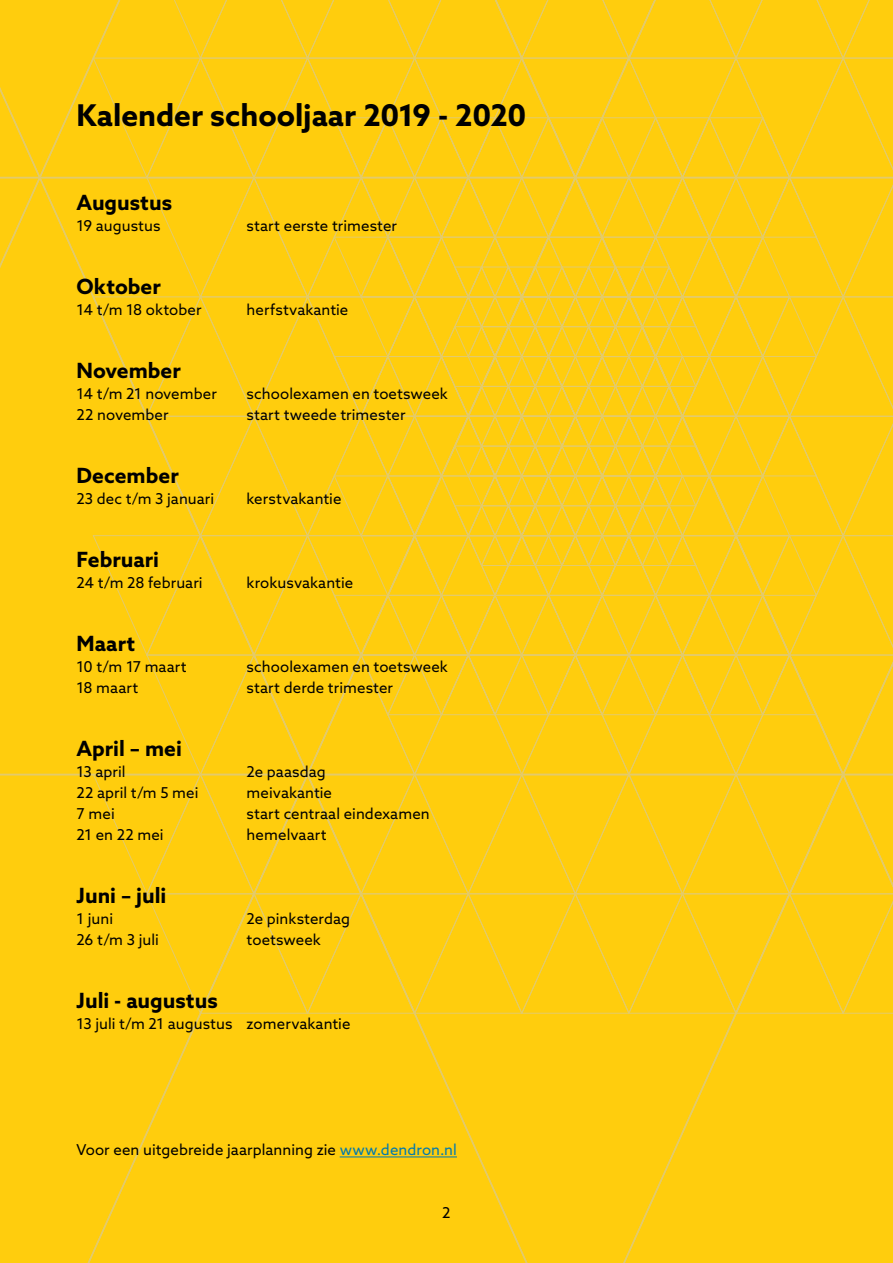
<style>
.page{position:relative;width:893px;height:1263px;background:#fff}
.page>*{position:absolute;margin:0;border:0;box-sizing:border-box;transform-origin:0 0}
.t1{font:700 30px "Azo Sans";color:#000}
.t2{font:700 21px "Azo Sans";color:#000}
.t3{font:15px "Azo Sans";letter-spacing:.005em;color:#000}
.s1{color:#007aae}
</style>
<div class="page">
<div style="left:578px;top:0;width:315px;height:1263px;background:#ffcd0d"></div>
<div style="left:0;top:0;width:37px;height:1263px;background:#ffcd0d"></div>
<div style="left:0;top:176px;width:305px;height:600px;background:#ffcd0d"></div>
<div style="left:37px;top:0;width:541px;height:179px;background:#ffcd0d"></div>
<div style="left:37px;top:772px;width:541px;height:491px;background:#ffcd0d"></div>
<svg style="left:305px;top:176px;width:540px;height:600px;background:#fccc14"></svg>
<hr style="left:340px;top:1156px;width:117px;height:1px;background:#007aae">
<h1 class="t1" style="left:77px;top:95px;width:451px">Kalender schooljaar 2019 - 2020</h1>
<h2 class="t2" style="left:77px;top:189px;width:97px">Augustus</h2>
<p class="t3" style="left:77px;top:216px;width:86px">19 augustus</p>
<p class="t3" style="left:247px;top:216px;width:152px">start eerste trimester</p>
<h2 class="t2" style="left:77px;top:273px;width:86px">Oktober</h2>
<p class="t3" style="left:77px;top:300px;width:127px">14 t/m 18 oktober</p>
<p class="t3" style="left:247px;top:300px;width:103px">herfstvakantie</p>
<h2 class="t2" style="left:77px;top:357px;width:106px">November</h2>
<p class="t3" style="left:77px;top:384px;width:142px">14 t/m 21 november</p>
<p class="t3" style="left:247px;top:384px;width:203px">schoolexamen en toetsweek</p>
<p class="t3" style="left:77px;top:405px;width:94px">22 november</p>
<p class="t3" style="left:247px;top:405px;width:160px">start tweede trimester</p>
<h2 class="t2" style="left:77px;top:462px;width:104px">December</h2>
<p class="t3" style="left:77px;top:489px;width:139px">23 dec t/m 3 januari</p>
<p class="t3" style="left:247px;top:489px;width:96px">kerstvakantie</p>
<h2 class="t2" style="left:77px;top:546px;width:84px">Februari</h2>
<p class="t3" style="left:77px;top:573px;width:128px">24 t/m 28 februari</p>
<p class="t3" style="left:247px;top:573px;width:108px">krokusvakantie</p>
<h2 class="t2" style="left:77px;top:630px;width:60px">Maart</h2>
<p class="t3" style="left:77px;top:657px;width:112px">10 t/m 17 maart</p>
<p class="t3" style="left:247px;top:657px;width:203px">schoolexamen en toetsweek</p>
<p class="t3" style="left:77px;top:678px;width:63px">18 maart</p>
<p class="t3" style="left:247px;top:678px;width:148px">start derde trimester</p>
<h2 class="t2" style="left:77px;top:735px;width:107px">April – mei</h2>
<p class="t3" style="left:77px;top:762px;width:50px">13 april</p>
<p class="t3" style="left:247px;top:762px;width:80px">2e paasdag</p>
<p class="t3" style="left:77px;top:783px;width:123px">22 april t/m 5 mei</p>
<p class="t3" style="left:247px;top:783px;width:87px">meivakantie</p>
<p class="t3" style="left:77px;top:804px;width:40px">7 mei</p>
<p class="t3" style="left:247px;top:804px;width:185px">start centraal eindexamen</p>
<p class="t3" style="left:77px;top:825px;width:89px">21 en 22 mei</p>
<p class="t3" style="left:247px;top:825px;width:82px">hemelvaart</p>
<h2 class="t2" style="left:77px;top:882px;width:91px">Juni – juli</h2>
<p class="t3" style="left:77px;top:909px;width:38px">1 juni</p>
<p class="t3" style="left:247px;top:909px;width:105px">2e pinksterdag</p>
<p class="t3" style="left:77px;top:930px;width:84px">26 t/m 3 juli</p>
<p class="t3" style="left:247px;top:930px;width:76px">toetsweek</p>
<h2 class="t2" style="left:77px;top:987px;width:143px">Juli - augustus</h2>
<p class="t3" style="left:77px;top:1014px;width:275px">13 juli t/m 21 augustus zomervakantie</p>
<p class="t3" style="left:77px;top:1140px;width:382px">Voor een uitgebreide jaarplanning zie <span class="s1">www.dendron.nl</span></p>
<p class="t3" style="left:442px;top:1203px;width:10px">2</p>
</div>
